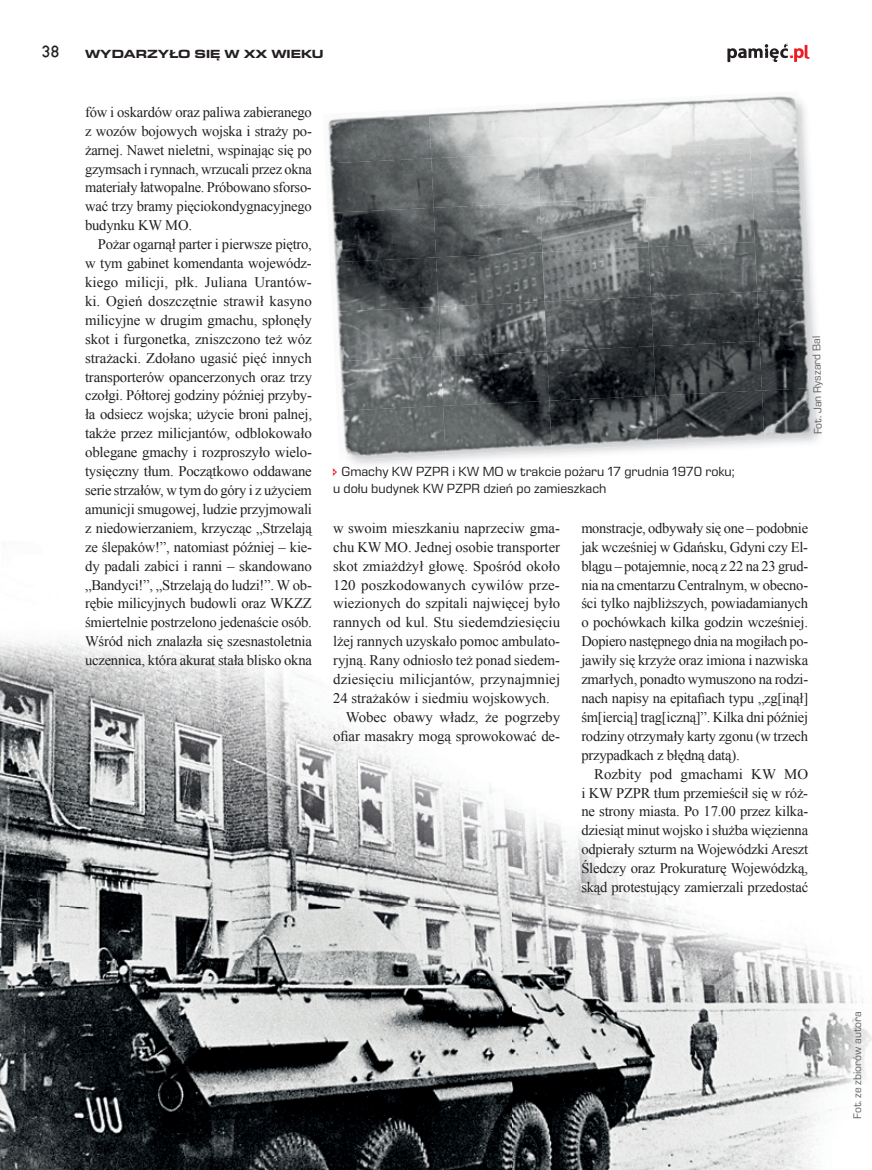
<style>
.page{position:relative;width:872px;height:1170px;background:#fff}
.page>*{position:absolute;margin:0;border:0;box-sizing:border-box;transform-origin:0 0}
.t1{font:14.7px/18.9px "Times New Roman";letter-spacing:-.005em;color:#231f20;text-align:justify}
.t2{font:13.5px/16.2px "Eurostile Next LT Pro";color:#231f20}
.t3{font:700 expanded 12px "Eurostile Next LT Pro";color:#231f20}
.t4{font:12px "Copystruct Normal";color:#231f20}
.t5{font:11.25px "Eurostile Next LT Pro";color:#636366}
</style>
<div class="page">
<img style="left:0;top:640px;width:872px;height:529px">
<img style="left:327px;top:109px;width:102px;height:49px">
<img style="left:429px;top:104px;width:106px;height:54px">
<img style="left:641px;top:95px;width:106px;height:53px">
<img style="left:747px;top:95px;width:58px;height:95px">
<img style="left:327px;top:158px;width:104px;height:50px">
<img style="left:431px;top:153px;width:106px;height:55px">
<img style="left:537px;top:148px;width:106px;height:54px">
<img style="left:643px;top:143px;width:109px;height:54px">
<img style="left:327px;top:208px;width:106px;height:49px">
<img style="left:433px;top:202px;width:107px;height:55px">
<img style="left:540px;top:197px;width:106px;height:55px">
<img style="left:646px;top:192px;width:106px;height:55px">
<img style="left:752px;top:190px;width:58px;height:99px">
<img style="left:330px;top:257px;width:106px;height:50px">
<img style="left:436px;top:252px;width:106px;height:55px">
<img style="left:542px;top:247px;width:106px;height:54px">
<img style="left:648px;top:242px;width:109px;height:54px">
<img style="left:332px;top:307px;width:106px;height:49px">
<img style="left:438px;top:301px;width:106px;height:55px">
<img style="left:544px;top:296px;width:107px;height:55px">
<img style="left:651px;top:291px;width:106px;height:55px">
<img style="left:757px;top:289px;width:58px;height:99px">
<img style="left:335px;top:356px;width:106px;height:50px">
<img style="left:441px;top:351px;width:106px;height:55px">
<img style="left:547px;top:346px;width:106px;height:54px">
<img style="left:653px;top:341px;width:109px;height:54px">
<img style="left:337px;top:406px;width:108px;height:54px">
<img style="left:443px;top:400px;width:109px;height:55px">
<img style="left:549px;top:395px;width:109px;height:55px">
<img style="left:655px;top:390px;width:109px;height:55px">
<img style="left:761px;top:388px;width:56px;height:52px">
<svg style="left:727px;top:43px;width:82px;height:19px"></svg>
<p class="t4" style="left:43px;top:44px;width:19px">38</p>
<p class="t3" style="left:85px;top:47px;width:240px">WYDARZYŁO SIĘ W XX WIEKU</p>
<p class="t1" style="left:85px;top:102px;width:228px">fów i oskardów oraz paliwa zabieranego z wozów bojowych wojska i straży po&shy;żarnej. Nawet nieletni, wspinając się po gzymsach i rynnach, wrzucali przez okna materiały łatwopalne. Próbowano sforso&shy;wać trzy bramy pięciokondygnacyjnego budynku KW MO.</p>
<p class="t1" style="left:85px;top:234px;width:228px;text-indent:13px">Pożar ogarnął parter i pierwsze piętro, w tym gabinet komendanta wojewódz&shy;kiego milicji, płk. Juliana Urantów&shy;ki. Ogień doszczętnie strawił kasyno milicyjne w drugim gmachu, spłonęły skot i furgonetka, zniszczono też wóz strażacki. Zdołano ugasić pięć innych transporterów opancerzonych oraz trzy czołgi. Półtorej godziny później przyby&shy;ła odsiecz wojska; użycie broni palnej, także przez milicjantów, odblokowało oblegane gmachy i rozproszyło wielo&shy;tysięczny tłum. Początkowo oddawane serie strzałów, w tym do góry i z użyciem amunicji smugowej, ludzie przyjmowali z niedowierzaniem, krzycząc „Strzelają ze ślepaków!”, natomiast później – kie&shy;dy padali zabici i ranni – skandowano „Bandyci!”, „Strzelają do ludzi!”. W ob&shy;rębie milicyjnych budowli oraz WKZZ śmiertelnie postrzelono jedenaście osób.<br>Wśród nich znalazła się szesnastoletnia uczennica, która akurat stała blisko okna</p>
<p class="t2" style="left:333px;top:464px;width:403px;text-indent:9px">Gmachy KW PZPR i KW MO w trakcie pożaru 17 grudnia 1970 roku; u dołu budynek KW PZPR dzień po zamieszkach</p>
<p class="t5" style="left:812px;top:434px;width:100px;rotate:-91deg">Fot. Jan Ryszard Bal</p>
<p class="t1" style="left:333px;top:518px;width:228px">w swoim mieszkaniu naprzeciw gma-</p>
<p class="t1" style="left:333px;top:537px;width:228px">chu KW MO. Jednej osobie transporter</p>
<p class="t1" style="left:333px;top:556px;width:228px">skot zmiażdżył głowę. Spośród około</p>
<p class="t1" style="left:333px;top:575px;width:228px">120 poszkodowanych cywilów prze-</p>
<p class="t1" style="left:333px;top:594px;width:228px">wiezionych do szpitali najwięcej było</p>
<p class="t1" style="left:333px;top:612px;width:228px">rannych od kul. Stu siedemdziesięciu</p>
<p class="t1" style="left:333px;top:631px;width:228px">lżej rannych uzyskało pomoc ambulato-</p>
<p class="t1" style="left:333px;top:650px;width:228px">ryjną. Rany odniosło też ponad siedem-</p>
<p class="t1" style="left:333px;top:669px;width:228px">dziesięciu milicjantów, przynajmniej</p>
<p class="t1" style="left:333px;top:688px;width:218px">24 strażaków i siedmiu wojskowych.</p>
<p class="t1" style="left:346px;top:707px;width:216px">Wobec obawy władz, że pogrzeby</p>
<p class="t1" style="left:333px;top:726px;width:228px">ofiar masakry mogą sprowokować de-</p>
<p class="t1" style="left:581px;top:518px;width:228px">monstracje, odbywały się one – podobnie jak wcześniej w Gdańsku, Gdyni czy El&shy;blągu – potajemnie, nocą z 22 na 23 grud&shy;nia na cmentarzu Centralnym, w obecno&shy;ści tylko najbliższych, powiadamianych o pochówkach kilka godzin wcześniej.<br>Dopiero następnego dnia na mogiłach po&shy;jawiły się krzyże oraz imiona i nazwiska zmarłych, ponadto wymuszono na rodzi&shy;nach napisy na epitafiach typu „zg[inął] śm[iercią] trag[iczną]”. Kilka dni później rodziny otrzymały karty zgonu (w trzech przypadkach z błędną datą).</p>
<p class="t1" style="left:581px;top:764px;width:228px;text-indent:13px">Rozbity pod gmachami KW MO i KW PZPR tłum przemieścił się w róż&shy;ne strony miasta. Po 17.00 przez kilka&shy;dziesiąt minut wojsko i służba więzienna odpierały szturm na Wojewódzki Areszt Śledczy oraz Prokuraturę Wojewódzką, skąd protestujący zamierzali przedostać</p>
<p class="t5" style="left:851px;top:1118px;width:109px;rotate:-90deg">Fot. ze zbiorów autora</p>
</div>
